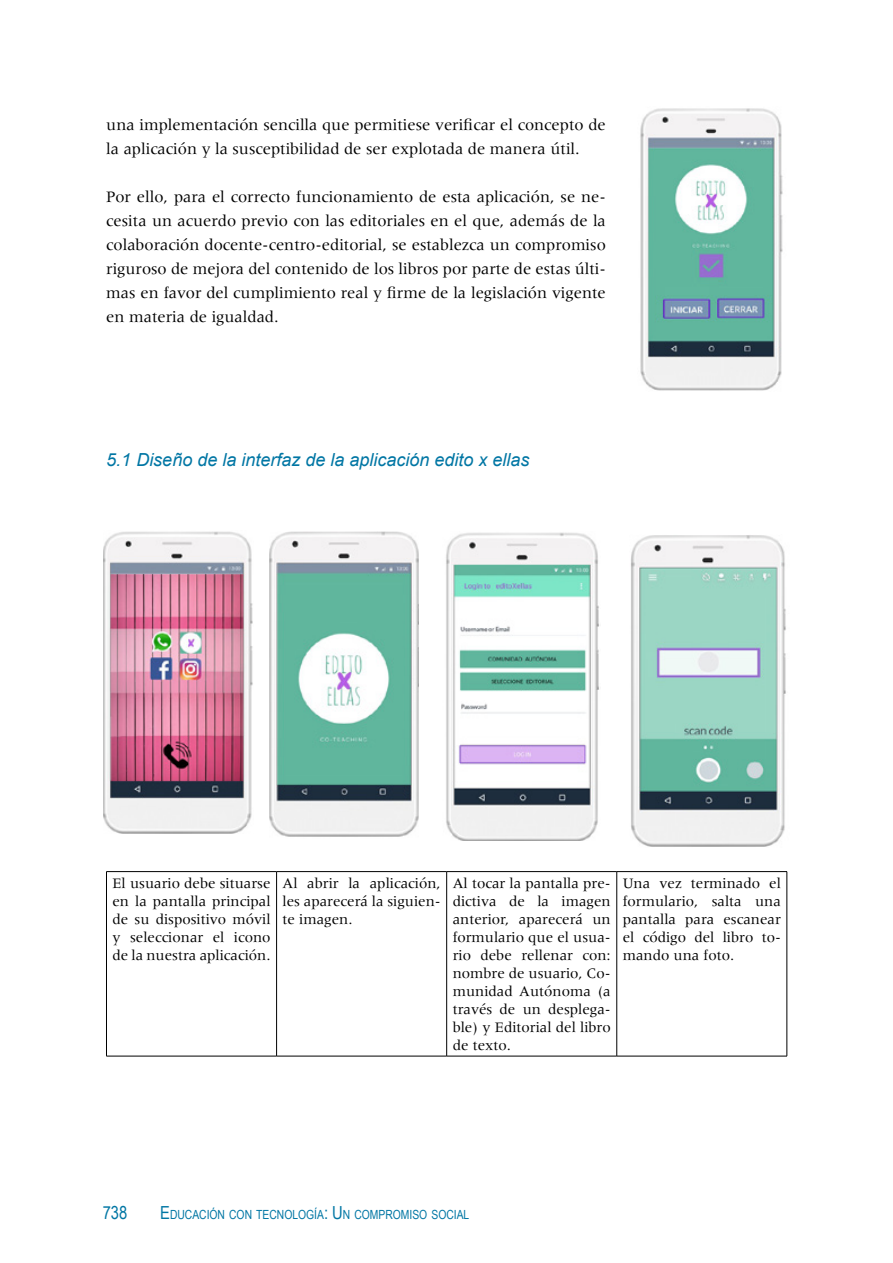
<style>
.page{position:relative;width:893px;height:1263px;background:#fff}
.page>*{position:absolute;margin:0;border:0;box-sizing:border-box;transform-origin:0 0}
.t1{font:italic 18px "Arial";color:#0076a4}
.t2{font:18px "Arial Narrow";color:#0076a4}
.t3{font:16.5px/24px "Meridien LT Std";color:#000}
.t4{font:15px/18px "Meridien LT Std";color:#000;text-align:justify}
.t5{font:12.6px "Arial Narrow";color:#0076a4}
.s1{font-size:18px}
</style>
<div class="page">
<hr style="left:106px;top:871px;width:171px;height:1px;background:#000">
<hr style="left:106px;top:872px;width:1px;height:184px;background:#000">
<hr style="left:277px;top:871px;width:170px;height:1px;background:#000">
<hr style="left:276px;top:872px;width:1px;height:184px;background:#000">
<hr style="left:447px;top:871px;width:170px;height:1px;background:#000">
<hr style="left:446px;top:872px;width:1px;height:184px;background:#000">
<hr style="left:617px;top:871px;width:170px;height:1px;background:#000">
<hr style="left:616px;top:872px;width:1px;height:184px;background:#000">
<hr style="left:787px;top:872px;width:1px;height:184px;background:#000">
<hr style="left:106px;top:1056px;width:171px;height:1px;background:#000">
<hr style="left:277px;top:1056px;width:170px;height:1px;background:#000">
<hr style="left:447px;top:1056px;width:170px;height:1px;background:#000">
<hr style="left:617px;top:1056px;width:170px;height:1px;background:#000">
<img style="left:640px;top:108px;width:143px;height:283px">
<img style="left:103px;top:531px;width:150px;height:303px">
<img style="left:269px;top:532px;width:149px;height:305px">
<img style="left:446px;top:532px;width:153px;height:309px">
<img style="left:631px;top:535px;width:155px;height:312px">
<p class="t3" style="left:106px;top:113px;width:501px">una implementación sencilla que permitiese verificar el concepto de la aplicación y la susceptibilidad de ser explotada de manera útil.</p>
<p class="t3" style="left:106px;top:185px;width:501px;text-align:justify">Por ello, para el correcto funcionamiento de esta aplicación, se ne&shy;cesita un acuerdo previo con las editoriales en el que, además de la colaboración docente-centro-editorial, se establezca un compromiso riguroso de mejora del contenido de los libros por parte de estas últi&shy;mas en favor del cumplimiento real y firme de la legislación vigente en materia de igualdad.</p>
<p class="t1" style="left:106px;top:448px;width:425px">5.1 Diseño de la interfaz de la aplicación edito x ellas</p>
<p class="t4" style="left:112px;top:874px;width:160px">El usuario debe situarse en la pantalla principal de su dispositivo móvil y seleccionar el icono de la nuestra aplicación.</p>
<p class="t4" style="left:283px;top:874px;width:160px">Al abrir la aplicación, les aparecerá la siguien&shy;te imagen.</p>
<p class="t4" style="left:453px;top:874px;width:160px">Al tocar la pantalla pre&shy;dictiva de la imagen anterior, aparecerá un formulario que el usua&shy;rio debe rellenar con: nombre de usuario, Co&shy;munidad Autónoma (a través de un desplega&shy;ble) y Editorial del libro de texto.</p>
<p class="t4" style="left:623px;top:874px;width:160px">Una vez terminado el formulario, salta una pantalla para escanear el código del libro to&shy;mando una foto.</p>
<p class="t2" style="left:103px;top:1199px;width:26px">738</p>
<p class="t5" style="left:160px;top:1205px;width:311px"><span class="s1">E</span>DUCACIÓN CON TECNOLOGÍA<span class="s1">:</span> <span class="s1">U</span>N COMPROMISO SOCIAL</p>
</div>
